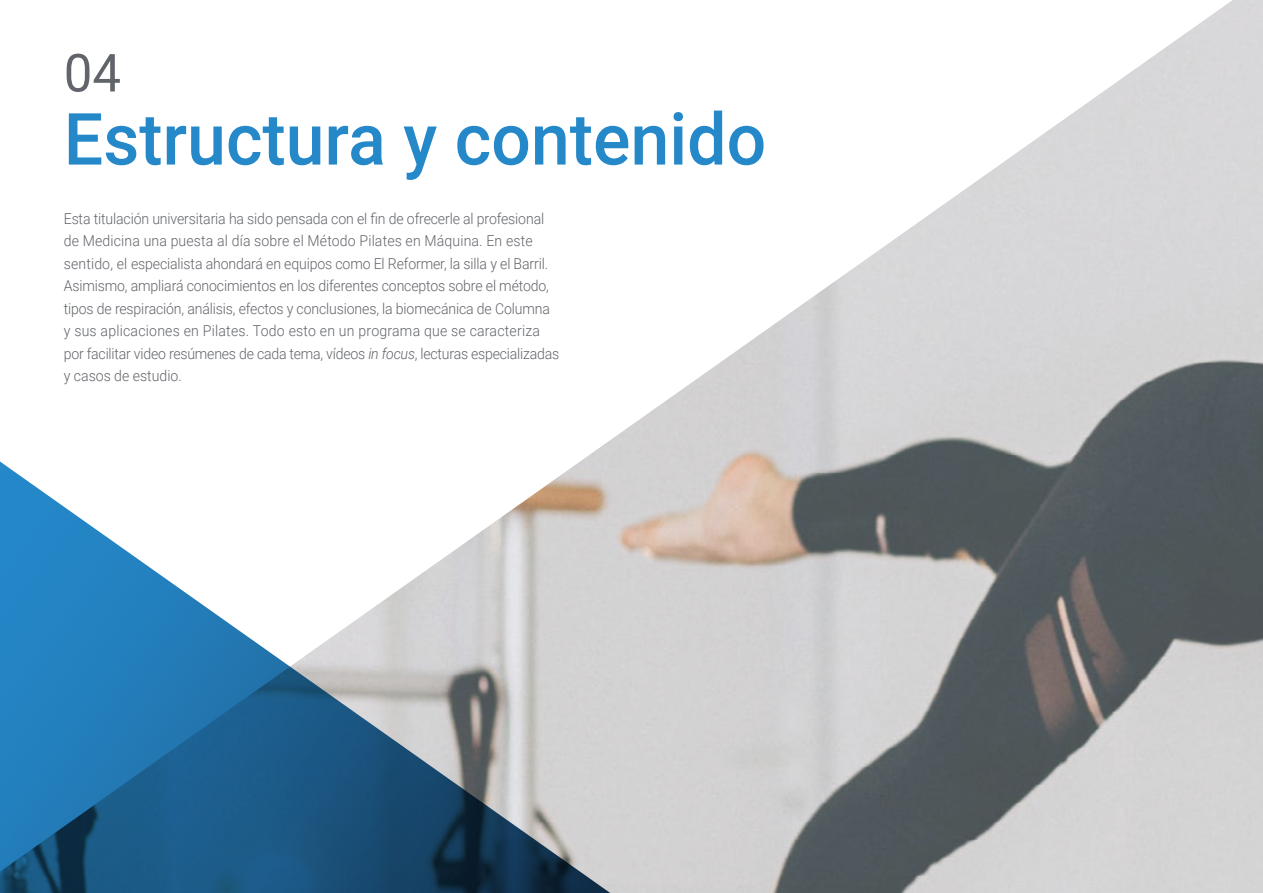
<style>
.page{position:relative;width:1263px;height:893px;background:#fff}
.page>*{position:absolute;margin:0;border:0;box-sizing:border-box;transform-origin:0 0}
.t1{font:500 72px "Roboto";color:#2488c9}
.t2{font:52.5px "Roboto";color:#61646a}
.t3{font:300 15px/22.5px "Roboto";letter-spacing:-.01em;color:#61646a;scale:.94 1}
.s1{font-style:italic}
</style>
<div class="page">
<img style="left:602px;top:0;width:661px;height:893px">
<svg style="left:0;top:446px;width:640px;height:447px"></svg>
<h2 class="t2" style="left:64px;top:36px;width:59px">04</h2>
<h1 class="t1" style="left:64px;top:89px;width:704px">Estructura y contenido</h1>
<p class="t3" style="left:64px;top:207px;width:528px">Esta titulación universitaria ha sido pensada con el fin de ofrecerle al profesional de Medicina una puesta al día sobre el Método Pilates en Máquina. En este sentido, el especialista ahondará en equipos como El Reformer, la silla y el Barril.<br>Asimismo, ampliará conocimientos en los diferentes conceptos sobre el método, tipos de respiración, análisis, efectos y conclusiones, la biomecánica de Columna y sus aplicaciones en Pilates. Todo esto en un programa que se caracteriza por facilitar video resúmenes de cada tema, vídeos <span class="s1">in focus</span>, lecturas especializadas y casos de estudio.</p>
</div>
